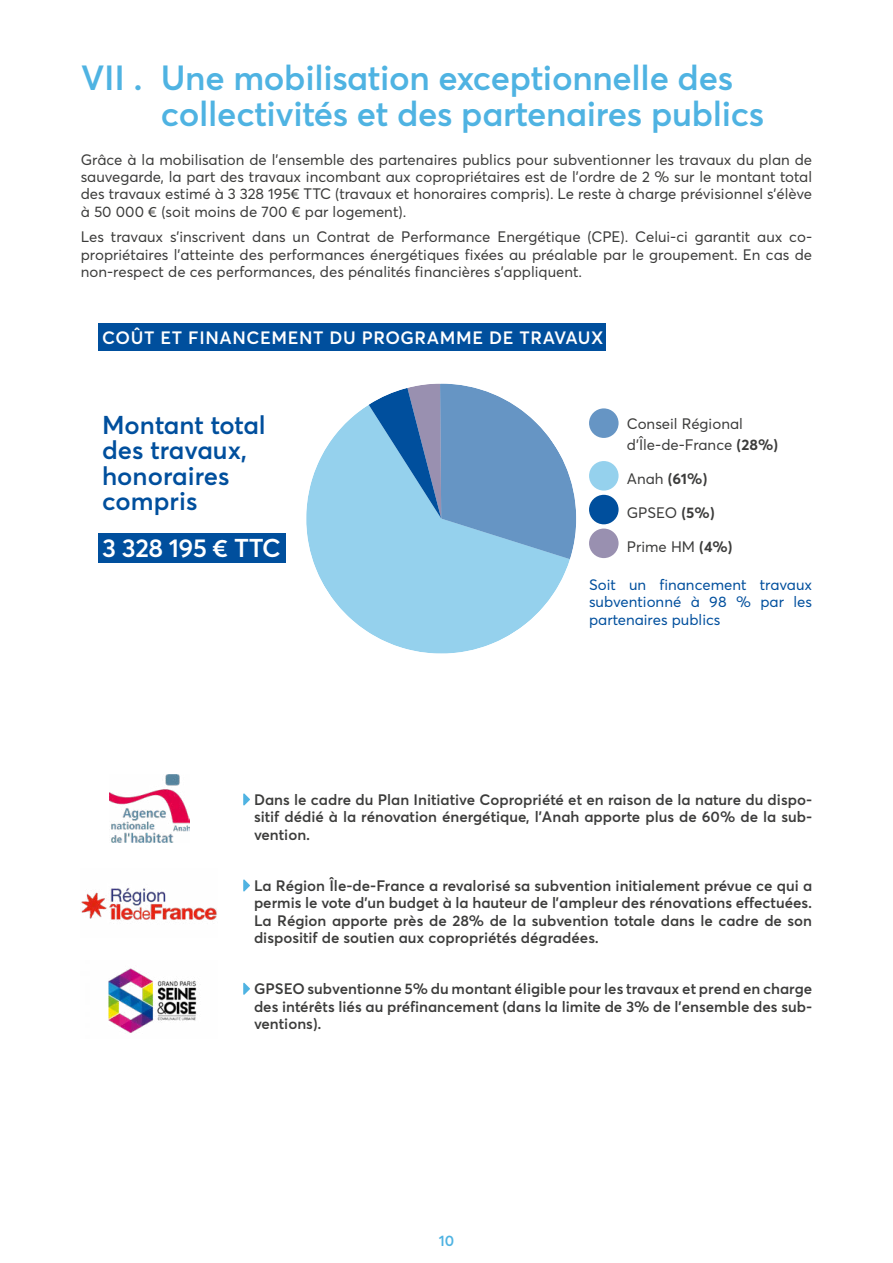
<style>
.page{position:relative;width:893px;height:1263px;background:#fff}
.page>*{position:absolute;margin:0;border:0;box-sizing:border-box;transform-origin:0 0}
.t1{font:600 34.5px/36px "Averta";letter-spacing:-.01em;color:#4fb3e2}
.t2{font:600 25.5px/25.5px "Averta";color:#004f9d}
.t3{font:600 25.5px "Averta";letter-spacing:-.02em;color:#fff}
.t4{font:600 17.7px "Averta";letter-spacing:.035em;color:#fff}
.t5{font:15px/17.2px "Averta";color:#3c3c3b;text-align:justify}
.t6{font:600 15px/17.2px "Averta";color:#3c3c3b;text-align:justify}
.t7{font:15px/17.2px "Averta";color:#004f9d;text-align:justify}
.t8{font:700 15px "Averta";color:#3c3c3b}
.t9{font:600 15px "Averta";color:#4fb3e2}
.s1{font-weight:700}
.s2{font-weight:400}
</style>
<div class="page">
<div style="left:99px;top:323px;width:507px;height:28px;background:#004f9d"></div>
<div style="left:98px;top:533px;width:187px;height:30px;background:#004f9d"></div>
<svg style="left:589px;top:408px;width:30px;height:30px"></svg>
<div style="left:589px;top:461px;width:30px;height:30px;background:#95d1ed;border-radius:50%"></div>
<div style="left:589px;top:495px;width:30px;height:29px;background:#004f9d;border-radius:50%"></div>
<div style="left:589px;top:528px;width:30px;height:30px;background:#9990b0;border-radius:50%"></div>
<img style="left:110px;top:774px;width:79px;height:68px">
<svg style="left:243px;top:793px;width:7px;height:12px"></svg>
<img style="left:81px;top:888px;width:136px;height:32px">
<svg style="left:243px;top:879px;width:7px;height:12px"></svg>
<img style="left:108px;top:968px;width:89px;height:65px">
<svg style="left:243px;top:983px;width:7px;height:12px"></svg>
<svg style="left:306px;top:405px;width:264px;height:249px;fill:#95d1ed"></svg>
<svg style="left:369px;top:383px;width:207px;height:176px;background:#7facd2"></svg>
<h1 class="t1" style="left:161px;top:60px;width:605px;text-indent:-80px">VII . Une mobilisation exceptionnelle des collectivités et des partenaires publics</h1>
<p class="t5" style="left:81px;top:151px;width:733px">Grâce à la mobilisation de l’ensemble des partenaires publics pour subventionner les travaux du plan de sauvegarde, la part des travaux incombant aux copropriétaires est de l’ordre de 2 % sur le montant total des travaux estimé à 3 328 195€ TTC (travaux et honoraires compris). Le reste à charge prévisionnel s’élève à 50 000 € (soit moins de 700 € par logement).</p>
<p class="t5" style="left:81px;top:228px;width:733px">Les travaux s’inscrivent dans un Contrat de Performance Energétique (CPE). Celui-ci garantit aux co&shy;propriétaires l’atteinte des performances énergétiques fixées au préalable par le groupement. En cas de non-respect de ces performances, des pénalités financières s’appliquent.</p>
<p class="t4" style="left:102px;top:327px;width:503px">COÛT ET FINANCEMENT DU PROGRAMME DE TRAVAUX</p>
<h2 class="t2" style="left:102px;top:412px;width:165px">Montant total des travaux, honoraires compris</h2>
<h2 class="t3" style="left:102px;top:532px;width:180px">3 328 195 € TTC</h2>
<p class="t5" style="left:627px;top:413px;width:153px;line-height:21px">Conseil Régional d'Île-de-France <span class="s1">(28%)</span></p>
<p class="t8" style="left:627px;top:469px;width:82px"><span class="s2">Anah</span> (61%)</p>
<p class="t5" style="left:627px;top:504px;width:89px">GPSEO <span class="s1">(5%)</span></p>
<p class="t5" style="left:627px;top:538px;width:107px">Prime HM <span class="s1">(4%)</span></p>
<p class="t7" style="left:589px;top:576px;width:225px">Soit un financement travaux subventionné à 98 % par les partenaires publics</p>
<p class="t6" style="left:254px;top:791px;width:560px">Dans le cadre du Plan Initiative Copropriété et en raison de la nature du dispo&shy;sitif dédié à la rénovation énergétique, l’Anah apporte plus de 60% de la sub&shy;vention.</p>
<p class="t6" style="left:254px;top:877px;width:560px">La Région Île-de-France a revalorisé sa subvention initialement prévue ce qui a permis le vote d’un budget à la hauteur de l’ampleur des rénovations effectuées.<br>La Région apporte près de 28% de la subvention totale dans le cadre de son dispositif de soutien aux copropriétés dégradées.</p>
<p class="t6" style="left:254px;top:980px;width:560px">GPSEO subventionne 5% du montant éligible pour les travaux et prend en charge des intérêts liés au préfinancement (dans la limite de 3% de l’ensemble des sub&shy;ventions).</p>
<p class="t9" style="left:439px;top:1231px;width:17px">10</p>
</div>
